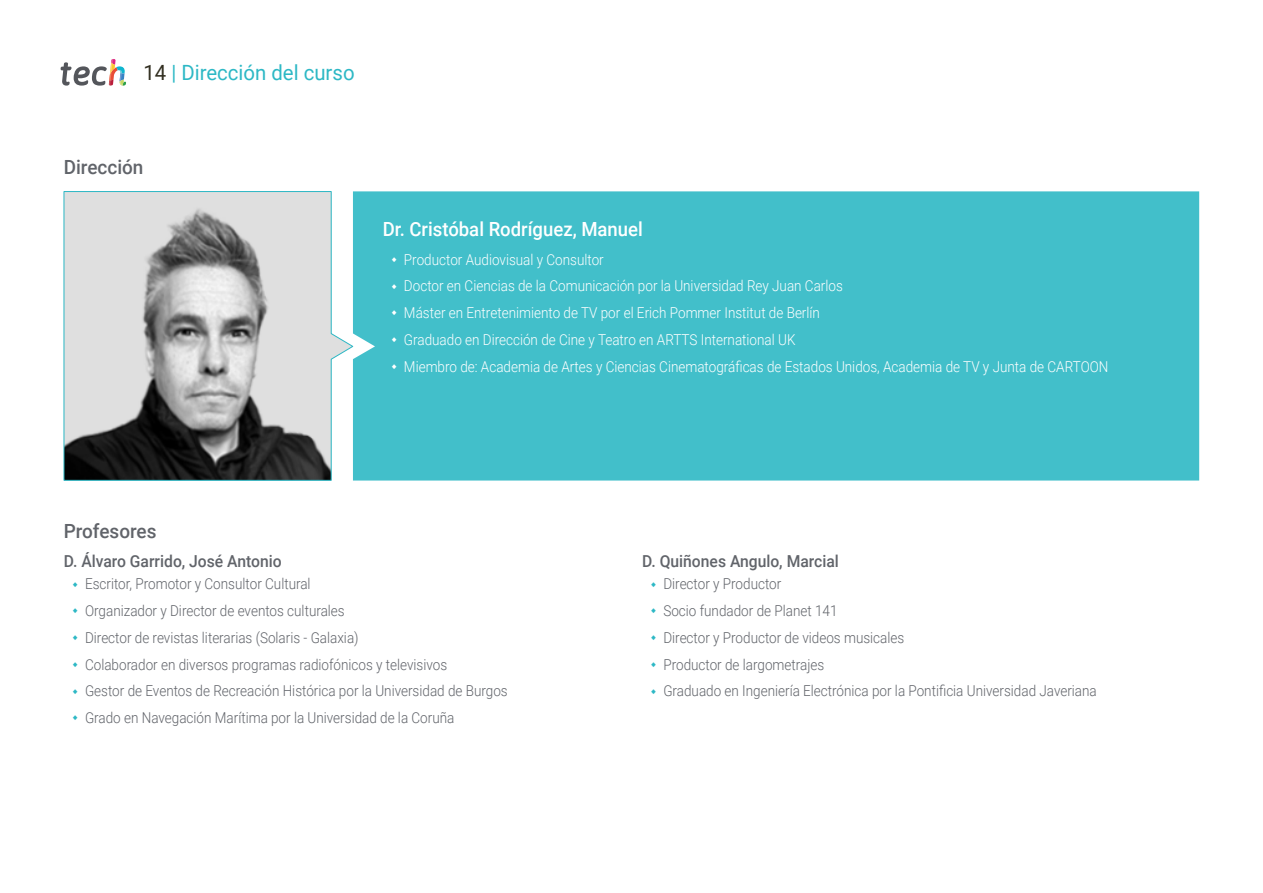
<style>
.page{position:relative;width:1263px;height:893px;background:#fff}
.page>*{position:absolute;margin:0;border:0;box-sizing:border-box;transform-origin:0 0}
.t1{font:21px "Roboto";color:#2db8c5}
.t2{font:500 19.5px "Roboto";color:#fff;scale:.95 1}
.t3{font:500 19.5px "Roboto";color:#61646a}
.t4{font:500 16.5px "Roboto";color:#61646a;scale:.95 1}
.t5{font:300 15px/26.7px "Roboto";color:#61646a;scale:.9 1}
.t6{font:300 15px/26.7px "Roboto";color:#fff;scale:.9 1}
.s1{color:#312e20}
</style>
<div class="page">
<div style="left:353px;top:191px;width:846px;height:290px;background:#42bfca"></div>
<svg style="left:64px;top:191px;width:289px;height:290px;background:#afb0b0"></svg>
<svg style="left:61px;top:59px;width:65px;height:27px"></svg>
<svg style="left:392px;top:257px;width:5px;height:5px"></svg>
<svg style="left:392px;top:284px;width:5px;height:5px"></svg>
<svg style="left:392px;top:310px;width:5px;height:5px"></svg>
<svg style="left:392px;top:337px;width:5px;height:5px"></svg>
<svg style="left:392px;top:364px;width:5px;height:5px"></svg>
<h1 class="t1" style="left:144px;top:57px;width:213px"><span class="s1">14</span> | Dirección del curso</h1>
<h2 class="t3" style="left:64px;top:154px;width:81px">Dirección</h2>
<h2 class="t2" style="left:383px;top:215px;width:275px">Dr. Cristóbal Rodríguez, Manuel</h2>
<p class="t6" style="left:404px;top:245px;width:784px">Productor Audiovisual y Consultor<br>Doctor en Ciencias de la Comunicación por la Universidad Rey Juan Carlos<br>Máster en Entretenimiento de TV por el Erich Pommer Institut de Berlín<br>Graduado en Dirección de Cine y Teatro en ARTTS International UK<br>Miembro de: Academia de Artes y Ciencias Cinematográficas de Estados Unidos, Academia de TV y Junta de CARTOON</p>
<h2 class="t3" style="left:64px;top:517px;width:94px">Profesores</h2>
<p class="t4" style="left:64px;top:550px;width:231px">D. Álvaro Garrido, José Antonio</p>
<p class="t5" style="left:85px;top:570px;width:471px">Escritor, Promotor y Consultor Cultural<br>Organizador y Director de eventos culturales<br>Director de revistas literarias (Solaris - Galaxia)<br>Colaborador en diversos programas radiofónicos y televisivos<br>Gestor de Eventos de Recreación Histórica por la Universidad de Burgos Grado en Navegación Marítima por la Universidad de la Coruña</p>
<p class="t4" style="left:642px;top:550px;width:209px">D. Quiñones Angulo, Marcial</p>
<p class="t5" style="left:663px;top:570px;width:483px">Director y Productor<br>Socio fundador de Planet 141<br>Director y Productor de videos musicales<br>Productor de largometrajes<br>Graduado en Ingeniería Electrónica por la Pontificia Universidad Javeriana</p>
</div>
